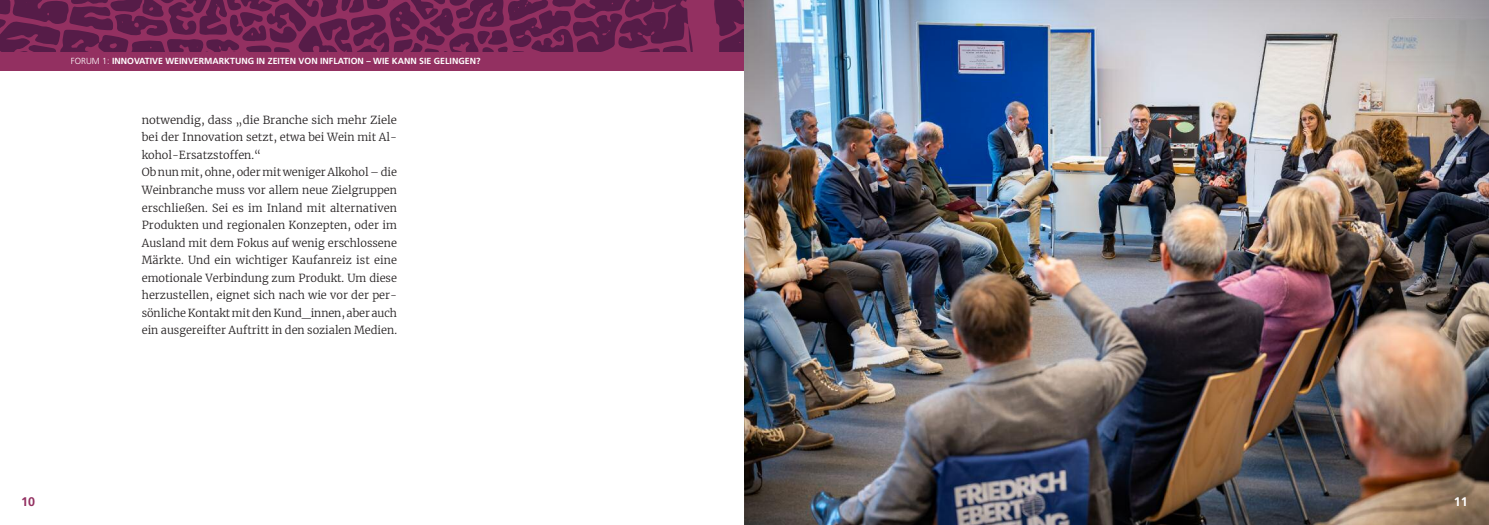
<style>
.page{position:relative;width:1489px;height:525px;background:#fff}
.page>*{position:absolute;margin:0;border:0;box-sizing:border-box;transform-origin:0 0}
.t1{font:700 12.5px "Frutiger";color:#933061}
.t2{font:700 12.5px "Frutiger";color:#fff}
.t3{font:300 11px/17.5px "Merriweather";color:#231f20}
.t4{font:700 8.75px "Frutiger";color:#fff}
.s1{font-weight:300}
</style>
<div class="page">
<div style="left:0;top:0;width:1488px;height:71px;background:#933061"></div>
<svg style="left:0;top:0;width:744px;height:52px;fill:#561c48"></svg>
<svg style="left:637px;top:31px;width:6px;height:5px"></svg>
<svg style="left:650px;top:31px;width:4px;height:5px"></svg>
<svg style="left:729px;top:0;width:15px;height:9px"></svg>
<svg style="left:71px;top:39px;width:13px;height:9px"></svg>
<svg style="left:602px;top:30px;width:8px;height:5px"></svg>
<svg style="left:516px;top:35px;width:9px;height:3px"></svg>
<svg style="left:486px;top:11px;width:11px;height:10px"></svg>
<svg style="left:134px;top:23px;width:5px;height:4px"></svg>
<svg style="left:424px;top:8px;width:10px;height:7px"></svg>
<svg style="left:395px;top:12px;width:7px;height:9px"></svg>
<svg style="left:452px;top:41px;width:18px;height:11px"></svg>
<svg style="left:514px;top:7px;width:5px;height:5px"></svg>
<svg style="left:525px;top:1px;width:3px;height:6px"></svg>
<svg style="left:110px;top:43px;width:7px;height:6px"></svg>
<svg style="left:219px;top:46px;width:3px;height:5px"></svg>
<svg style="left:149px;top:7px;width:4px;height:4px"></svg>
<img style="left:744px;top:0;width:744px;height:524px">
<p class="t4" style="left:71px;top:58px;width:411px"><span class="s1">FORUM 1:</span> INNOVATIVE WEINVERMARKTUNG IN ZEITEN VON INFLATION – WIE KANN SIE GELINGEN?</p>
<p class="t3" style="left:142px;top:111px;width:257px">notwendig, dass „die Branche sich mehr Ziele bei der Innovation setzt, etwa bei Wein mit Al&shy;kohol-Ersatzstoffen.“ Obnunmit,ohne,odermitwenigerAlkohol–die Weinbranche muss vor allem neue Zielgruppen erschließen. Sei es im Inland mit alternativen Produkten und regionalen Konzepten, oder im Ausland mit dem Fokus auf wenig erschlossene Märkte. Und ein wichtiger Kaufanreiz ist eine emotionale Verbindung zum Produkt. Um diese herzustellen, eignet sich nach wie vor der per&shy;sönlicheKontaktmitdenKund_innen,aberauch ein ausgereifter Auftritt in den sozialen Medien.</p>
<p class="t1" style="left:21px;top:496px;width:15px">10</p>
<p class="t2" style="left:1453px;top:496px;width:15px">11</p>
</div>
